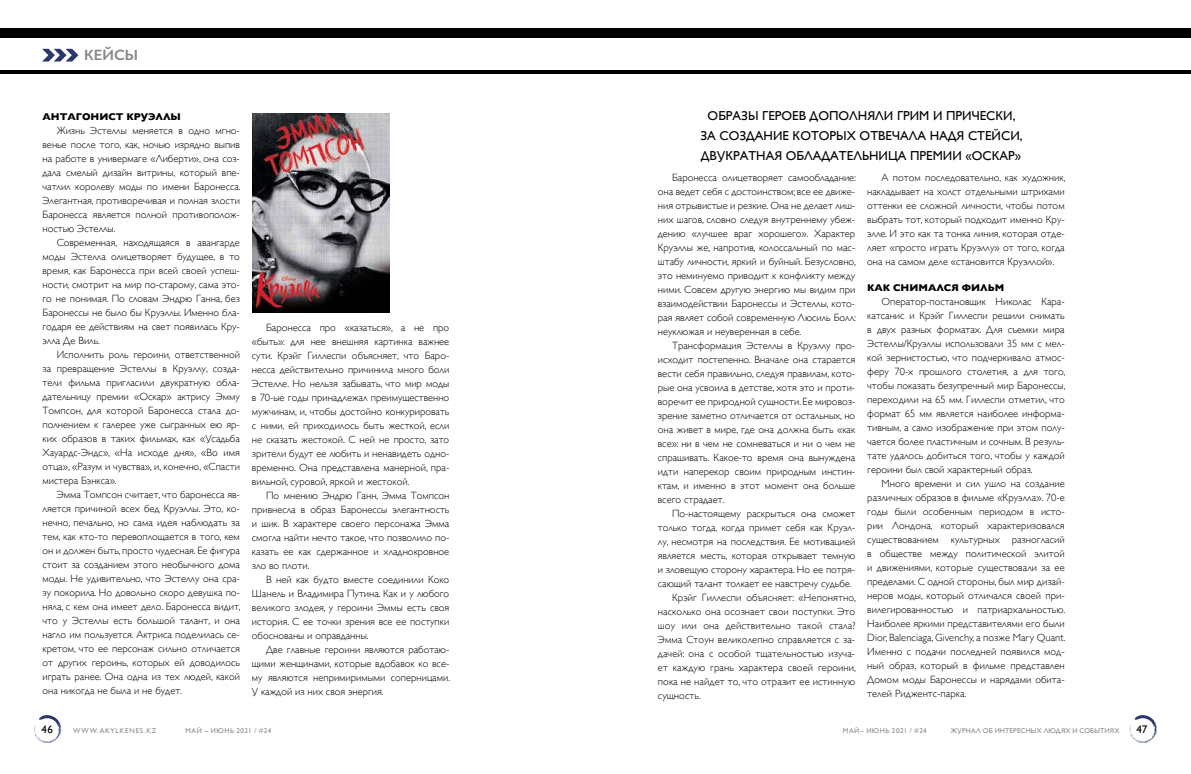
<style>
.page{position:relative;width:1191px;height:774px;background:#fff}
.page>*{position:absolute;margin:0;border:0;box-sizing:border-box;transform-origin:0 0}
.t1{font:600 15px "Gill Sans";letter-spacing:.005em;color:#878787}
.t2{font:13px/20px "Gill Sans";color:#000;text-align:center}
.t3{font:11px "Gill Sans";color:#000}
.t4{font:300 10.5px/14px "Gill Sans";color:#000;text-align:justify}
.t5{font:700 10px "Gill Sans";color:#000}
.t6{font:7px "Gill Sans";letter-spacing:.02em;color:#878787}
.t7{font:7px "Gill Sans";letter-spacing:.11em;color:#878787}
.t8{font:7px "Gill Sans";letter-spacing:.07em;color:#878787}
.t9{font:7px "Gill Sans";letter-spacing:.075em;color:#878787}
</style>
<div class="page">
<svg style="left:34px;top:715px;width:28px;height:28px"></svg>
<svg style="left:1129px;top:715px;width:28px;height:28px"></svg>
<div style="left:0;top:29px;width:595px;height:9px;background:#000"></div>
<hr style="left:0;top:70px;width:595px;height:4px;background:#000">
<svg style="left:42px;top:49px;width:36px;height:13px"></svg>
<div style="left:596px;top:29px;width:595px;height:9px;background:#000"></div>
<hr style="left:596px;top:70px;width:595px;height:4px;background:#000">
<img style="left:252px;top:113px;width:137px;height:199px">
<h1 class="t1" style="left:84px;top:46px;width:56px">КЕЙСЫ</h1>
<p class="t5" style="left:43px;top:109px;width:140px">АНТАГОНИСТ КРУЭЛЛЫ</p>
<p class="t4" style="left:43px;top:123px;width:200px;text-indent:14px">Жизнь Эстеллы меняется в одно мгно&shy;венье после того, как, ночью изрядно выпив на работе в универмаге «Либерти», она соз&shy;дала смелый дизайн витрины, который впе&shy;чатлил королеву моды по имени Баронесса.<br>Элегантная, противоречивая и полная злости Баронесса является полной противополож&shy;ностью Эстеллы.</p>
<p class="t4" style="left:43px;top:235px;width:199px;text-indent:14px">Современная, находящаяся в авангарде моды Эстелла олицетворяет будущее, в то время, как Баронесса при всей своей успеш&shy;ности, смотрит на мир по-старому, сама это&shy;го не понимая. По словам Эндрю Ганна, без Баронессы не было бы Круэллы. Именно бла&shy;годаря ее действиям на свет появилась Кру&shy;элла Де Виль.</p>
<p class="t4" style="left:43px;top:347px;width:199px;text-indent:14px">Исполнить роль героини, ответственной за превращение Эстеллы в Круэллу, созда&shy;тели фильма пригласили двукратную обла&shy;дательницу премии «Оскар» актрису Эмму Томпсон, для которой Баронесса стала до&shy;полнением к галерее уже сыгранных ею яр&shy;ких образов в таких фильмах, как «Усадьба Хауардс-Эндс», «На исходе дня», «Во имя отца», «Разум и чувства», и, конечно, «Спасти мистера Бэнкса».</p>
<p class="t4" style="left:43px;top:487px;width:200px;text-indent:14px">Эмма Томпсон считает, что баронесса яв&shy;ляется причиной всех бед Круэллы. Это, ко&shy;нечно, печально, но сама идея наблюдать за тем, как кто-то перевоплощается в того, кем он и должен быть, просто чудесная. Ее фигура стоит за созданием этого необычного дома моды. Не удивительно, что Эстеллу она сра&shy;зу покорила. Но довольно скоро девушка по&shy;няла, с кем она имеет дело. Баронесса видит, что у Эстеллы есть большой талант, и она нагло им пользуется. Актриса поделилась се&shy;кретом, что ее персонаж сильно отличается от других героинь, которых ей доводилось играть ранее. Она одна из тех людей, какой она никогда не была и не будет.</p>
<p class="t4" style="left:252px;top:320px;width:199px;text-indent:14px">Баронесса про «казаться», а не про «быть»: для нее внешняя картинка важнее сути. Крэйг Гиллеспи объясняет, что Баро&shy;несса действительно причинила много боли Эстелле. Но нельзя забывать, что мир моды в 70-ые годы принадлежал преимущественно мужчинам, и, чтобы достойно конкурировать с ними, ей приходилось быть жесткой, если не сказать жестокой. С ней не просто, зато зрители будут ее любить и ненавидеть одно&shy;временно. Она представлена манерной, пра&shy;вильной, суровой, яркой и жестокой.</p>
<p class="t4" style="left:252px;top:488px;width:199px;text-indent:14px">По мнению Эндрю Ганн, Эмма Томпсон привнесла в образ Баронессы элегантность и шик. В характере своего персонажа Эмма смогла найти нечто такое, что позволило по&shy;казать ее как сдержанное и хладнокровное зло во плоти.</p>
<p class="t4" style="left:252px;top:572px;width:199px;text-indent:14px">В ней как будто вместе соединили Коко Шанель и Владимира Путина. Как и у любого великого злодея, у героини Эммы есть своя история. С ее точки зрения все ее поступки обоснованы и оправданны.</p>
<p class="t4" style="left:252px;top:642px;width:200px;text-indent:14px">Две главные героини являются работаю&shy;щими женщинами, которые вдобавок ко все&shy;му являются непримиримыми соперницами.<br>У каждой из них своя энергия.</p>
<p class="t2" style="left:700px;top:106px;width:323px">ОБРАЗЫ ГЕРОЕВ ДОПОЛНЯЛИ ГРИМ И ПРИЧЕСКИ,<br>ЗА СОЗДАНИЕ КОТОРЫХ ОТВЕЧАЛА НАДЯ СТЕЙСИ,<br>ДВУКРАТНАЯ ОБЛАДАТЕЛЬНИЦА ПРЕМИИ «ОСКАР»</p>
<p class="t4" style="left:658px;top:170px;width:200px;text-indent:14px">Баронесса олицетворяет самообладание: она ведет себя с достоинством; все ее движе&shy;ния отрывистые и резкие. Она не делает лиш&shy;них шагов, словно следуя внутреннему убеж&shy;дению «лучшее враг хорошего». Характер Круэллы же, напротив, колоссальный по мас&shy;штабу личности, яркий и буйный. Безусловно, это неминуемо приводит к конфликту между ними. Совсем другую энергию мы видим при взаимодействии Баронессы и Эстеллы, кото&shy;рая являет собой современную Люсиль Болл: неуклюжая и неуверенная в себе.</p>
<p class="t4" style="left:658px;top:338px;width:199px;text-indent:14px">Трансформация Эстеллы в Круэллу про&shy;исходит постепенно. Вначале она старается вести себя правильно, следуя правилам, кото&shy;рые она усвоила в детстве, хотя это и проти&shy;воречит ее природной сущности. Ее мировоз&shy;зрение заметно отличается от остальных, но она живет в мире, где она должна быть «как все»: ни в чем не сомневаться и ни о чем не спрашивать. Какое-то время она вынуждена идти наперекор своим природным инстин&shy;ктам, и именно в этот момент она больше всего страдает.</p>
<p class="t4" style="left:672px;top:506px;width:185px">По-настоящему раскрыться она сможет</p>
<p class="t4" style="left:658px;top:520px;width:199px">только тогда, когда примет себя как Круэл-</p>
<p class="t4" style="left:658px;top:534px;width:199px">лу, несмотря на последствия. Ее мотивацией</p>
<p class="t4" style="left:658px;top:548px;width:199px">является месть, которая открывает темную</p>
<p class="t4" style="left:658px;top:562px;width:199px">и зловещую сторону характера. Но ее потря-</p>
<p class="t4" style="left:658px;top:576px;width:195px">сающий талант толкает ее навстречу судьбе.</p>
<p class="t4" style="left:672px;top:590px;width:186px">Крэйг Гиллеспи объясняет: «Непонятно,</p>
<p class="t4" style="left:658px;top:604px;width:199px">насколько она осознает свои поступки. Это</p>
<p class="t4" style="left:658px;top:618px;width:199px">шоу или она действительно такой стала?</p>
<p class="t4" style="left:658px;top:632px;width:199px">Эмма Стоун великолепно справляется с за-</p>
<p class="t4" style="left:658px;top:646px;width:199px">дачей: она с особой тщательностью изуча-</p>
<p class="t4" style="left:658px;top:660px;width:200px">ет каждую грань характера своей героини,</p>
<p class="t4" style="left:658px;top:674px;width:199px">пока не найдет то, что отразит ее истинную</p>
<p class="t4" style="left:658px;top:688px;width:45px">сущность.</p>
<p class="t4" style="left:867px;top:170px;width:200px;text-indent:14px">А потом последовательно, как художник, накладывает на холст отдельными штрихами оттенки ее сложной личности, чтобы потом выбрать тот, который подходит именно Кру&shy;элле. И это как та тонка линия, которая отде&shy;ляет «просто играть Круэллу» от того, когда она на самом деле «становится Круэллой».</p>
<p class="t5" style="left:867px;top:280px;width:139px">КАК СНИМАЛСЯ ФИЛЬМ</p>
<p class="t4" style="left:867px;top:294px;width:200px;text-indent:14px">Оператор-постановщик Николас Кара&shy;катсанис и Крэйг Гиллеспи решили снимать в двух разных форматах. Для съемки мира Эстеллы/Круэллы использовали 35 мм с мел&shy;кой зернистостью, что подчеркивало атмос&shy;феру 70-х прошлого столетия, а для того, чтобы показать безупречный мир Баронессы, переходили на 65 мм. Гиллеспи отметил, что формат 65 мм является наиболее информа&shy;тивным, а само изображение при этом полу&shy;чается более пластичным и сочным. В резуль&shy;тате удалось добиться того, чтобы у каждой героини был свой характерный образ.</p>
<p class="t4" style="left:867px;top:476px;width:200px;text-indent:14px">Много времени и сил ушло на создание различных образов в фильме «Круэлла». 70-е годы были особенным периодом в исто&shy;рии Лондона, который характеризовался существованием культурных разногласий в обществе между политической элитой и движениями, которые существовали за ее пределами. С одной стороны, был мир дизай&shy;неров моды, который отличался своей при&shy;вилегированностью и патриархальностью.<br>Наиболее яркими представителями его были Dior, Balenciaga, Givenchy, а позже Mary Quant.<br>Именно с подачи последней появился мод&shy;ный образ, который в фильме представлен Домом моды Баронессы и нарядами обита&shy;телей Риджентс-парка.</p>
<p class="t3" style="left:42px;top:723px;width:13px">46</p>
<p class="t7" style="left:73px;top:727px;width:85px">WWW.AKYLKENES.KZ</p>
<p class="t8" style="left:186px;top:727px;width:87px">МАЙ – ИЮНЬ 2021 / #24</p>
<p class="t9" style="left:843px;top:727px;width:85px">МАЙ– ИЮНЬ 2021 / #24</p>
<p class="t6" style="left:950px;top:727px;width:170px">ЖУРНАЛ ОБ ИНТЕРЕСНЫХ ЛЮДЯХ И СОБЫТИЯХ</p>
<p class="t3" style="left:1136px;top:723px;width:13px">47</p>
</div>
